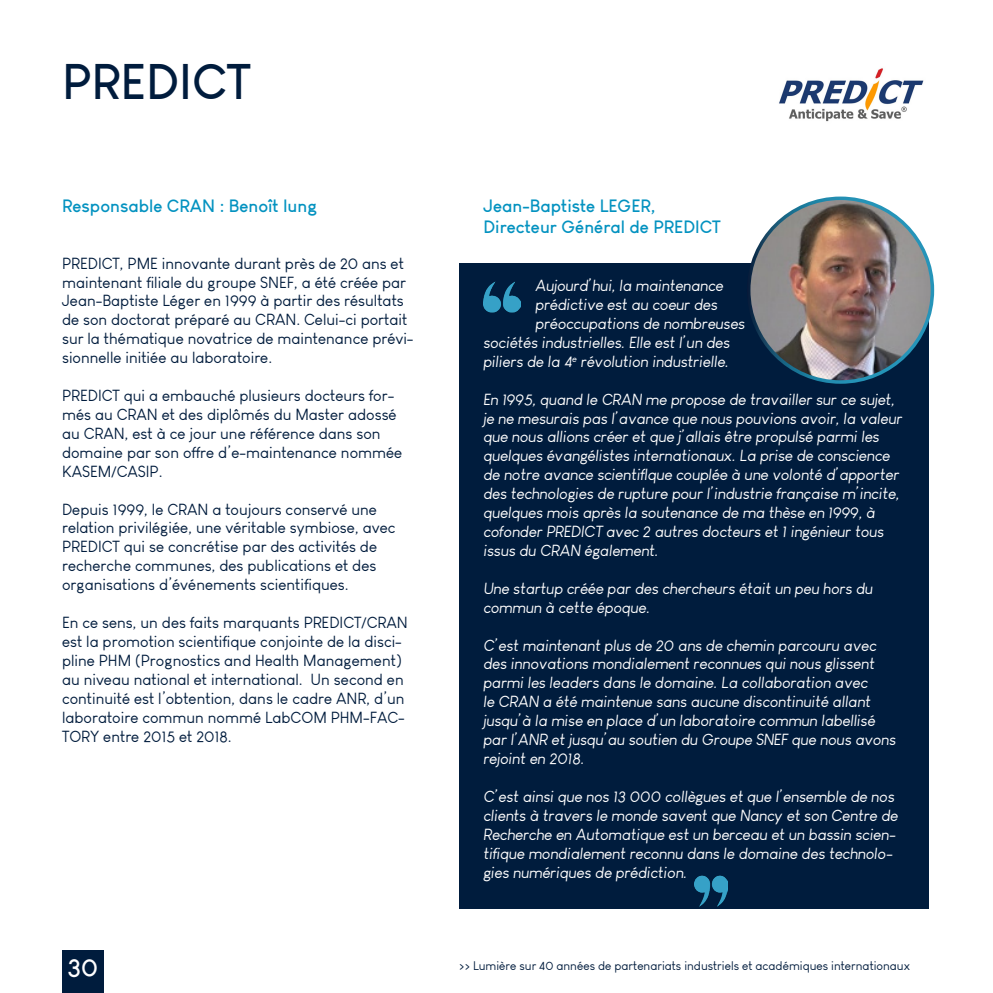
<style>
.page{position:relative;width:993px;height:993px;background:#fff}
.page>*{position:absolute;margin:0;border:0;box-sizing:border-box;transform-origin:0 0}
.t1{font:700 49px "Louis George Cafe";color:#001c3d}
.t2{font:700 24.5px "Louis George Cafe";color:#fff}
.t3{font:700 17.5px "Louis George Cafe";color:#0392c0}
.t4{font:italic 15.75px/18.9px "Louis George Cafe";color:#fff}
.t5{font:15.75px/18.9px "Louis George Cafe";color:#001c3d}
.t6{font:12.25px "Louis George Cafe";color:#001c3d}
</style>
<div class="page">
<div style="left:459px;top:263px;width:469px;height:645px;background:#001c3d"></div>
<img style="left:483px;top:281px;width:37px;height:32px">
<img style="left:694px;top:875px;width:33px;height:32px">
<img style="left:748px;top:198px;width:184px;height:184px;border-radius:92px">
<div style="left:746px;top:196px;width:187px;height:187px;border:4px solid #fff;border-radius:50%"></div>
<div style="left:62px;top:950px;width:41px;height:42px;background:#001c3d"></div>
<img style="left:779px;top:68px;width:145px;height:54px">
<p class="t1" style="left:62px;top:50px;width:57px">PREDICT</p>
<p class="t3" style="left:62px;top:194px;width:257px">Responsable CRAN : Benoît Iung</p>
<p class="t5" style="left:62px;top:253px;width:353px">PREDICT, PME innovante durant près de 20 ans et maintenant filiale du groupe SNEF, a été créée par Jean-Baptiste Léger en 1999 à partir des résultats de son doctorat préparé au CRAN. Celui-ci portait sur la thématique novatrice de maintenance prévi&shy;sionnelle initiée au laboratoire.</p>
<p class="t5" style="left:62px;top:386px;width:342px">PREDICT qui a embauché plusieurs docteurs for&shy;més au CRAN et des diplômés du Master adossé au CRAN, est à ce jour une référence dans son domaine par son offre d’e-maintenance nommée KASEM/CASIP.</p>
<p class="t5" style="left:62px;top:499px;width:335px">Depuis 1999, le CRAN a toujours conservé une relation privilégiée, une véritable symbiose, avec PREDICT qui se concrétise par des activités de recherche communes, des publications et des organisations d’événements scientifiques.</p>
<p class="t5" style="left:62px;top:613px;width:347px">En ce sens, un des faits marquants PREDICT/CRAN est la promotion scientifique conjointe de la disci&shy;pline PHM (Prognostics and Health Management) au niveau national et international. Un second en continuité est l’obtention, dans le cadre ANR, d’un laboratoire commun nommé LabCOM PHM-FAC-TORY entre 2015 et 2018.</p>
<p class="t3" style="left:483px;top:194px;width:174px">Jean-Baptiste LEGER,</p>
<p class="t3" style="left:483px;top:215px;width:239px">Directeur Général de PREDICT</p>
<p class="t4" style="left:535px;top:276px;width:189px">Aujourd’hui, la maintenance</p>
<p class="t4" style="left:535px;top:295px;width:183px">prédictive est au coeur des</p>
<p class="t4" style="left:535px;top:314px;width:211px">préoccupations de nombreuses</p>
<p class="t4" style="left:483px;top:333px;width:248px">sociétés industrielles. Elle est l’un des</p>
<p class="t4" style="left:483px;top:351px;width:247px">piliers de la 4<sup>e</sup> révolution industrielle.</p>
<p class="t4" style="left:483px;top:389px;width:420px">En 1995, quand le CRAN me propose de travailler sur ce sujet, je ne mesurais pas l’avance que nous pouvions avoir, la valeur que nous allions créer et que j’allais être propulsé parmi les quelques évangélistes internationaux. La prise de conscience de notre avance scientifique couplée à une volonté d’apporter des technologies de rupture pour l’industrie française m’incite, quelques mois après la soutenance de ma thèse en 1999, à cofonder PREDICT avec 2 autres docteurs et 1 ingénieur tous issus du CRAN également.</p>
<p class="t4" style="left:483px;top:578px;width:391px">Une startup créée par des chercheurs était un peu hors du commun à cette époque.</p>
<p class="t4" style="left:483px;top:635px;width:414px">C’est maintenant plus de 20 ans de chemin parcouru avec des innovations mondialement reconnues qui nous glissent parmi les leaders dans le domaine. La collaboration avec<br>le CRAN a été maintenue sans aucune discontinuité allant jusqu’à la mise en place d’un laboratoire commun labellisé par l’ANR et jusqu’au soutien du Groupe SNEF que nous avons rejoint en 2018.</p>
<p class="t4" style="left:483px;top:786px;width:416px">C’est ainsi que nos 13 000 collègues et que l’ensemble de nos clients à travers le monde savent que Nancy et son Centre de Recherche en Automatique est un berceau et un bassin scien&shy;tiflque mondialement reconnu dans le domaine des technolo&shy;gies numériques de prédiction.</p>
<p class="t2" style="left:67px;top:951px;width:32px">30</p>
<p class="t6" style="left:459px;top:958px;width:452px">&gt;&gt; Lumière sur 40 années de partenariats industriels et académiques internationaux</p>
</div>
